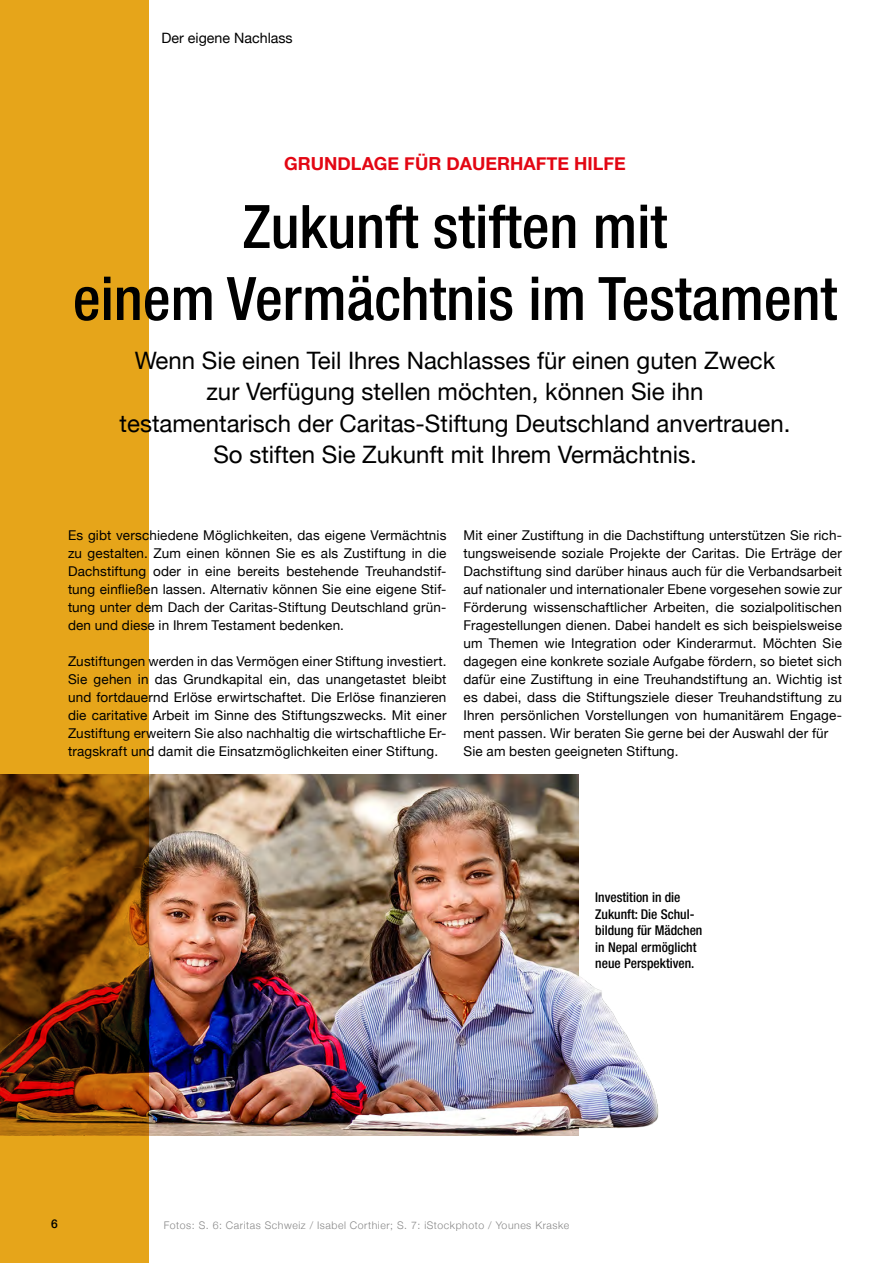
<style>
.page{position:relative;width:893px;height:1263px;background:#fff}
.page>*{position:absolute;margin:0;border:0;box-sizing:border-box;transform-origin:0 0}
.t1{font:500 condensed 60px/72px "Helvetica Neue";color:#000;text-align:center}
.t2{font:24px/31.5px "Helvetica Neue";color:#000;text-align:center}
.t3{font:700 18px "Helvetica Neue";color:#e30613}
.t4{font:14.25px "Helvetica Neue";color:#000}
.t5{font:13.5px/18px "Helvetica Neue";letter-spacing:.01em;color:#000;text-align:justify}
.t6{font:500 condensed 13.5px/16.5px "Helvetica Neue";color:#000}
.t7{font:500 12px "Helvetica Neue";color:#000}
.t8{font:300 10.5px "Helvetica Neue";letter-spacing:.05em;color:#878787}
</style>
<div class="page">
<img style="left:578px;top:782px;width:81px;height:353px">
<img style="left:149px;top:774px;width:429px;height:361px">
<svg style="left:0;top:0;width:149px;height:1263px;background:#c38514"></svg>
<p class="t4" style="left:162px;top:28px;width:133px">Der eigene Nachlass</p>
<h3 class="t3" style="left:284px;top:149px;width:343px">GRUNDLAGE FÜR DAUERHAFTE HILFE</h3>
<h1 class="t1" style="left:73px;top:190px;width:766px">Zukunft stiften mit<br>einem Vermächtnis im Testament</h1>
<h2 class="t2" style="left:120px;top:346px;width:672px">Wenn Sie einen Teil Ihres Nachlasses für einen guten Zweck zur Verfügung stellen möchten, können Sie ihn testamentarisch der Caritas-Stiftung Deutschland anvertrauen.<br>So stiften Sie Zukunft mit Ihrem Vermächtnis.</h2>
<p class="t5" style="left:68px;top:527px;width:380px">Es gibt verschiedene Möglichkeiten, das eigene Vermächtnis zu gestalten. Zum einen können Sie es als Zustiftung in die Dachstiftung oder in eine bereits bestehende Treuhandstif&shy;tung einfließen lassen. Alternativ können Sie eine eigene Stif&shy;tung unter dem Dach der Caritas-Stiftung Deutschland grün&shy;den und diese in Ihrem Testament bedenken.</p>
<p class="t5" style="left:68px;top:653px;width:380px">Zustiftungen werden in das Vermögen einer Stiftung investiert.<br>Sie gehen in das Grundkapital ein, das unangetastet bleibt und fortdauernd Erlöse erwirtschaftet. Die Erlöse finanzieren die caritative Arbeit im Sinne des Stiftungszwecks. Mit einer Zustiftung erweitern Sie also nachhaltig die wirtschaftliche Er&shy;tragskraft und damit die Einsatzmöglichkeiten einer Stiftung.</p>
<p class="t5" style="left:463px;top:527px;width:380px;text-align:left">Mit einer Zustiftung in die Dachstiftung unterstützen Sie rich&shy;tungsweisende soziale Projekte der Caritas. Die Erträge der Dachstiftung sind darüber hinaus auch für die Verbandsarbeit auf nationaler und internationaler Ebene vorgesehen sowie zur Förderung wissenschaftlicher Arbeiten, die sozialpolitischen Fragestellungen dienen. Dabei handelt es sich beispielsweise um Themen wie Integration oder Kinderarmut. Möchten Sie dagegen eine konkrete soziale Aufgabe fördern, so bietet sich dafür eine Zustiftung in eine Treuhandstiftung an. Wichtig ist es dabei, dass die Stiftungsziele dieser Treuhandstiftung zu Ihren persönlichen Vorstellungen von humanitärem Engage&shy;ment passen. Wir beraten Sie gerne bei der Auswahl der für Sie am besten geeigneten Stiftung.</p>
<p class="t6" style="left:595px;top:889px;width:109px">Investition in die<br>Zukunft: Die Schul&shy;bildung für Mädchen in Nepal ermöglicht neue Perspektiven.</p>
<p class="t7" style="left:51px;top:1214px;width:8px">6</p>
<p class="t8" style="left:164px;top:1216px;width:407px">Fotos: S. 6: Caritas Schweiz / Isabel Corthier; S. 7: iStockphoto / Younes Kraske</p>
</div>
